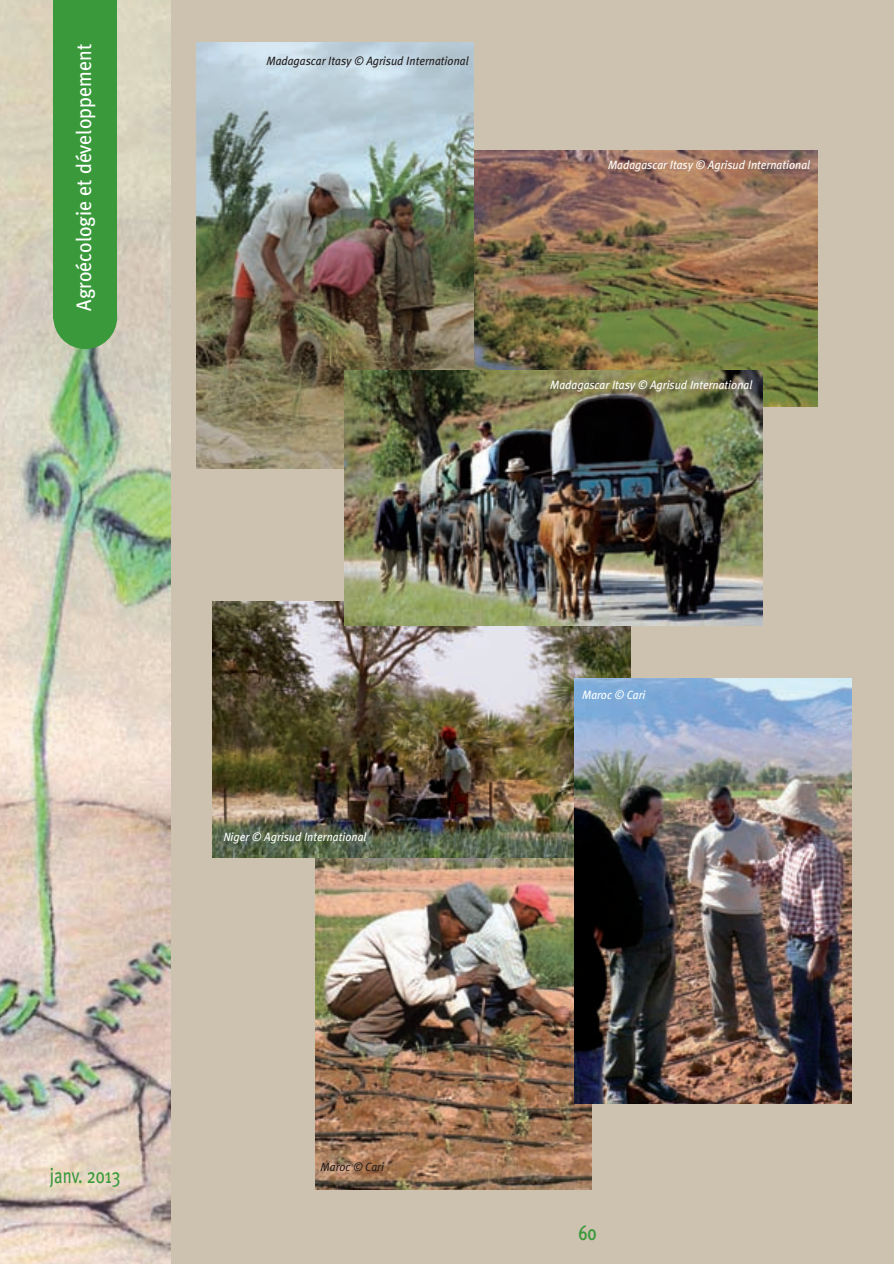
<style>
.page{position:relative;width:894px;height:1264px;background:#fff}
.page>*{position:absolute;margin:0;border:0;box-sizing:border-box;transform-origin:0 0}
.t1{font:21px "Meta Plus";color:#fff;scale:.95 1}
.t2{font:21px "Meta Plus";color:#3a9a3b;scale:.8 1}
.t3{font:500 21px "Meta Plus";color:#3a9a3b;scale:.8 1}
.t4{font:italic 12px "Meta Plus";color:#fff;scale:.95 1}
.t5{font:italic 12px "Meta Plus";color:#231f20;scale:.95 1}
</style>
<div class="page">
<img style="left:0;top:0;width:893px;height:1263px">
<h1 class="t1" style="left:72px;top:311px;width:282px;rotate:-90deg">Agroécologie et développement</h1>
<p class="t5" style="left:266px;top:54px;width:214px">Madagascar Itasy © Agrisud International</p>
<p class="t4" style="left:607px;top:158px;width:214px">Madagascar Itasy © Agrisud International</p>
<p class="t4" style="left:550px;top:378px;width:214px">Madagascar Itasy © Agrisud International</p>
<p class="t4" style="left:223px;top:829px;width:152px">Niger © Agrisud International</p>
<p class="t4" style="left:581px;top:688px;width:68px">Maroc © Cari</p>
<h1 class="t2" style="left:50px;top:1163px;width:90px">janv. 2013</h1>
<p class="t5" style="left:320px;top:1159px;width:68px">Maroc © Cari</p>
<h1 class="t3" style="left:578px;top:1220px;width:24px">60</h1>
</div>
